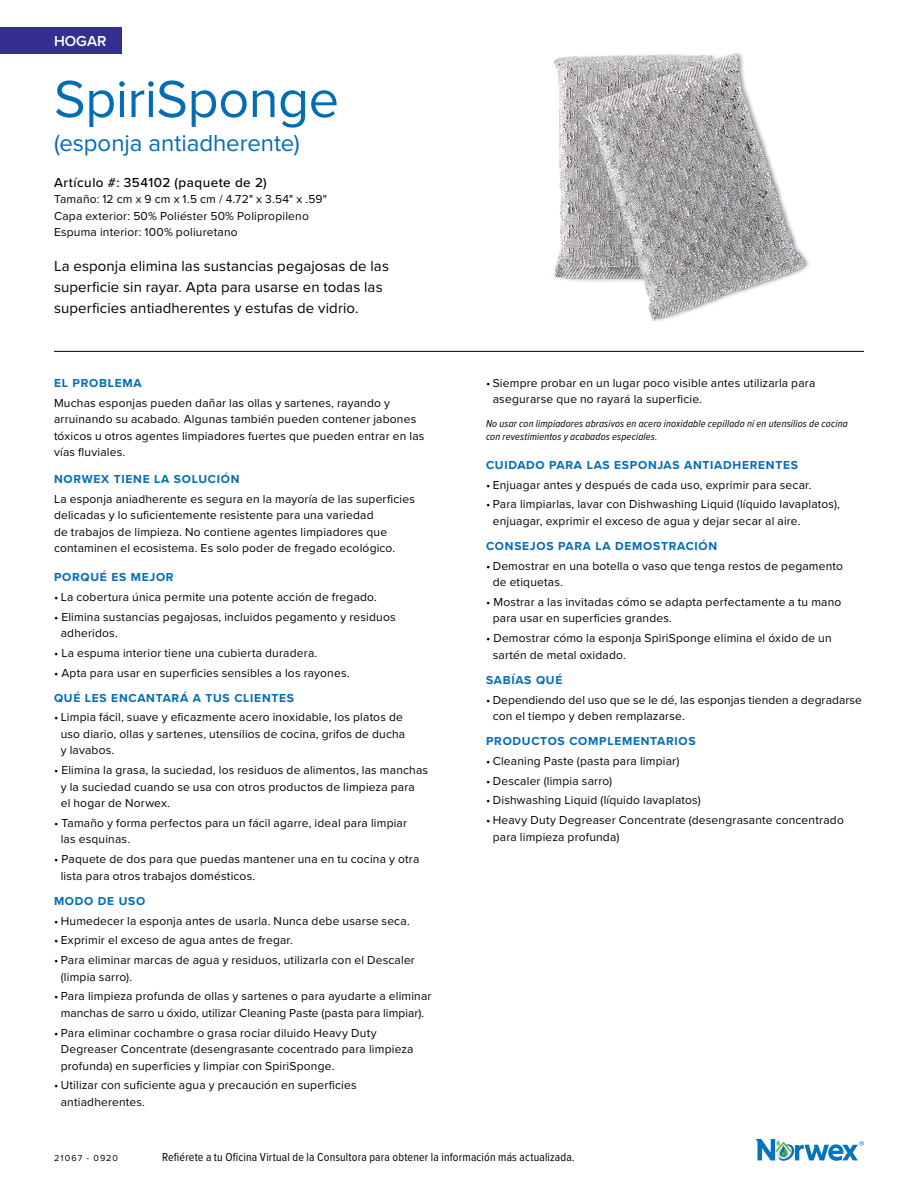
<style>
.page{position:relative;width:918px;height:1188px;background:#fff}
.page>*{position:absolute;margin:0;border:0;box-sizing:border-box;transform-origin:0 0}
.t1{font:54px "Proxima Nova";letter-spacing:-.01em;color:#026cb6}
.t2{font:24px "Proxima Nova";letter-spacing:-.005em;color:#026cb6}
.t3{font:15px/21px "Proxima Nova";letter-spacing:.005em;color:#000}
.t4{font:600 15px "Proxima Nova";color:#fff}
.t5{font:500 13.5px "Proxima Nova";letter-spacing:.035em;color:#000}
.t6{font:12px/16.5px "Proxima Nova";letter-spacing:.015em;color:#000}
.t7{font:700 12px "Proxima Nova";letter-spacing:.06em;color:#026cb6}
.t8{font:12px "Proxima Nova Cond";letter-spacing:.015em;color:#000}
.t9{font:italic 10.5px/13.5px "Proxima Nova Cond";letter-spacing:.015em;color:#000}
.t10{font:9px "Proxima Nova";letter-spacing:.125em;color:#000}
</style>
<div class="page">
<img style="left:553px;top:53px;width:256px;height:269px">
<hr style="left:54px;top:351px;width:810px;height:1px;background:#000">
<svg style="left:756px;top:1139px;width:108px;height:22px"></svg>
<div style="left:0;top:27px;width:122px;height:27px;background:#333092"></div>
<p class="t4" style="left:54px;top:32px;width:54px">HOGAR</p>
<h1 class="t1" style="left:54px;top:67px;width:287px">SpiriSponge</h1>
<h2 class="t2" style="left:54px;top:128px;width:247px">(esponja antiadherente)</h2>
<p class="t5" style="left:54px;top:174px;width:214px">Artículo #: 354102 (paquete de 2)</p>
<p class="t6" style="left:54px;top:191px;width:274px">Tamaño: 12 cm x 9 cm x 1.5 cm / 4.72" x 3.54" x .59"<br>Capa exterior: 50% Poliéster 50% Polipropileno<br>Espuma interior: 100% poliuretano</p>
<p class="t3" style="left:54px;top:256px;width:336px">La esponja elimina las sustancias pegajosas de las superficie sin rayar. Apta para usarse en todas las superficies antiadherentes y estufas de vidrio.</p>
<p class="t7" style="left:54px;top:376px;width:89px">EL PROBLEMA</p>
<p class="t6" style="left:54px;top:395px;width:372px">Muchas esponjas pueden dañar las ollas y sartenes, rayando y arruinando su acabado. Algunas también pueden contener jabones tóxicos u otros agentes limpiadores fuertes que pueden entrar en las vías fluviales.</p>
<p class="t7" style="left:54px;top:472px;width:187px">NORWEX TIENE LA SOLUCIÓN</p>
<p class="t6" style="left:54px;top:491px;width:362px">La esponja aniadherente es segura en la mayoría de las superficies delicadas y lo suficientemente resistente para una variedad<br>de trabajos de limpieza. No contiene agentes limpiadores que contaminen el ecosistema. Es solo poder de fregado ecológico.</p>
<p class="t7" style="left:54px;top:570px;width:121px">PORQUÉ ES MEJOR</p>
<p class="t6" style="left:54px;top:589px;width:324px">• La cobertura única permite una potente acción de fregado.</p>
<p class="t6" style="left:61px;top:609px;width:336px;text-indent:-7px">• Elimina sustancias pegajosas, incluidos pegamento y residuos adheridos.</p>
<p class="t6" style="left:54px;top:645px;width:265px">• La espuma interior tiene una cubierta duradera.</p>
<p class="t6" style="left:54px;top:665px;width:297px">• Apta para usar en superficies sensibles a los rayones.</p>
<p class="t7" style="left:54px;top:690px;width:242px">QUÉ LES ENCANTARÁ A TUS CLIENTES</p>
<p class="t6" style="left:61px;top:709px;width:346px;text-indent:-7px">• Limpia fácil, suave y eficazmente acero inoxidable, los platos de uso diario, ollas y sartenes, utensilios de cocina, grifos de ducha y lavabos.</p>
<p class="t6" style="left:61px;top:762px;width:369px;text-indent:-7px">• Elimina la grasa, la suciedad, los residuos de alimentos, las manchas y la suciedad cuando se usa con otros productos de limpieza para<br>el hogar de Norwex.</p>
<p class="t6" style="left:61px;top:815px;width:348px;text-indent:-7px">• Tamaño y forma perfectos para un fácil agarre, ideal para limpiar las esquinas.</p>
<p class="t6" style="left:61px;top:851px;width:360px;text-indent:-7px">• Paquete de dos para que puedas mantener una en tu cocina y otra lista para otros trabajos domésticos.</p>
<p class="t7" style="left:54px;top:894px;width:93px">MODO DE USO</p>
<p class="t6" style="left:54px;top:913px;width:357px">• Humedecer la esponja antes de usarla. Nunca debe usarse seca.</p>
<p class="t6" style="left:54px;top:932px;width:240px">• Exprimir el exceso de agua antes de fregar.</p>
<p class="t6" style="left:61px;top:952px;width:356px;text-indent:-7px">• Para eliminar marcas de agua y residuos, utilizarla con el Descaler (limpia sarro).</p>
<p class="t6" style="left:54px;top:988px;width:379px;text-align:center">• Para limpieza profunda de ollas y sartenes o para ayudarte a eliminar manchas de sarro u óxido, utilizar Cleaning Paste (pasta para limpiar).</p>
<p class="t6" style="left:61px;top:1025px;width:354px;text-indent:-7px">• Para eliminar cochambre o grasa rociar diluido Heavy Duty<br>Degreaser Concentrate (desengrasante cocentrado para limpieza profunda) en superficies y limpiar con SpiriSponge.</p>
<p class="t6" style="left:61px;top:1077px;width:297px;text-indent:-7px">• Utilizar con suficiente agua y precaución en superficies antiadherentes.</p>
<p class="t6" style="left:493px;top:375px;width:324px;text-indent:-7px">• Siempre probar en un lugar poco visible antes utilizarla para asegurarse que no rayará la superficie.</p>
<p class="t9" style="left:486px;top:417px;width:363px">No usar con limpiadores abrasivos en acero inoxidable cepillado ni en utensilios de cocina con revestimientos y acabados especiales.</p>
<p class="t7" style="left:486px;top:458px;width:314px">CUIDADO PARA LAS ESPONJAS ANTIADHERENTES</p>
<p class="t6" style="left:486px;top:477px;width:327px">• Enjuagar antes y después de cada uso, exprimir para secar.</p>
<p class="t6" style="left:493px;top:496px;width:349px;text-indent:-7px">• Para limpiarlas, lavar con Dishwashing Liquid (líquido lavaplatos), enjuagar, exprimir el exceso de agua y dejar secar al aire.</p>
<p class="t7" style="left:486px;top:539px;width:233px">CONSEJOS PARA LA DEMOSTRACIÓN</p>
<p class="t6" style="left:493px;top:558px;width:352px;text-indent:-7px">• Demostrar en una botella o vaso que tenga restos de pegamento de etiquetas.</p>
<p class="t6" style="left:493px;top:594px;width:350px;text-indent:-7px">• Mostrar a las invitadas cómo se adapta perfectamente a tu mano para usar en superficies grandes.</p>
<p class="t6" style="left:493px;top:630px;width:340px;text-indent:-7px">• Demostrar cómo la esponja SpiriSponge elimina el óxido de un sartén de metal oxidado.</p>
<p class="t7" style="left:486px;top:673px;width:78px">SABÍAS QUÉ</p>
<p class="t6" style="left:493px;top:692px;width:371px;text-indent:-7px">• Dependiendo del uso que se le dé, las esponjas tienden a degradarse con el tiempo y deben remplazarse.</p>
<p class="t7" style="left:486px;top:734px;width:211px">PRODUCTOS COMPLEMENTARIOS</p>
<p class="t6" style="left:486px;top:753px;width:195px">• Cleaning Paste (pasta para limpiar)</p>
<p class="t6" style="left:486px;top:773px;width:128px">• Descaler (limpia sarro)</p>
<p class="t6" style="left:486px;top:792px;width:216px">• Dishwashing Liquid (líquido lavaplatos)</p>
<p class="t6" style="left:493px;top:812px;width:353px;text-indent:-7px">• Heavy Duty Degreaser Concentrate (desengrasante concentrado para limpieza profunda)</p>
<p class="t10" style="left:54px;top:1152px;width:66px">21067 - 0920</p>
<p class="t8" style="left:162px;top:1150px;width:414px">Refiérete a tu Oficina Virtual de la Consultora para obtener la información más actualizada.</p>
</div>
